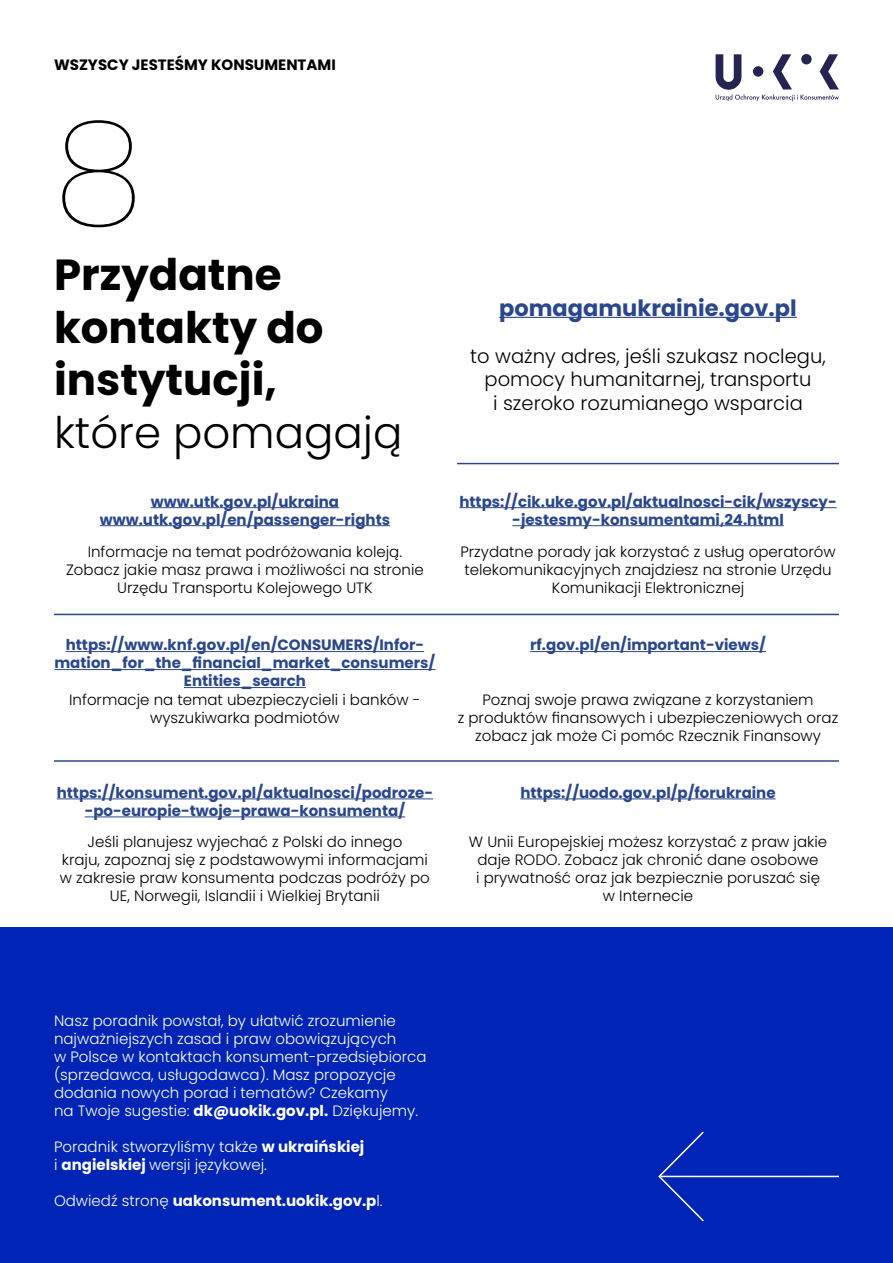
<style>
.page{position:relative;width:893px;height:1263px;background:#fff}
.page>*{position:absolute;margin:0;border:0;box-sizing:border-box;transform-origin:0 0}
.t1{font:100 145.5px "Poppins";color:#000}
.t2{font:700 43.5px/52.5px "Poppins";color:#000}
.t3{font:300 43.5px "Poppins";color:#000}
.t4{font:700 22.5px "Poppins";color:#2b478c}
.t5{font:300 19.5px/23.4px "Poppins";color:#000;text-align:center}
.t6{font:300 15px/18px "Poppins";color:#000;text-align:center}
.t7{font:700 15px/18px "Poppins";color:#2b478c;text-align:center}
.t8{font:300 15px/18px "Poppins";color:#fff}
.t9{font:700 15px "Poppins";color:#fff}
.t10{font:700 15px "Poppins";color:#000}
.s1{font-weight:700}
.s2{font-weight:300}
</style>
<div class="page">
<svg style="left:715px;top:54px;width:124px;height:47px"></svg>
<hr style="left:66px;top:651px;width:358px;height:1px;background:#2b478c">
<hr style="left:54px;top:669px;width:381px;height:1px;background:#2b478c">
<hr style="left:184px;top:687px;width:122px;height:1px;background:#2b478c">
<hr style="left:57px;top:798px;width:376px;height:1px;background:#2b478c">
<hr style="left:85px;top:816px;width:320px;height:1px;background:#2b478c">
<hr style="left:530px;top:651px;width:236px;height:1px;background:#2b478c">
<hr style="left:459px;top:507px;width:378px;height:1px;background:#2b478c">
<hr style="left:512px;top:525px;width:272px;height:1px;background:#2b478c">
<hr style="left:499px;top:317px;width:298px;height:1px;background:#2b478c">
<hr style="left:151px;top:507px;width:188px;height:1px;background:#2b478c">
<hr style="left:100px;top:525px;width:290px;height:1px;background:#2b478c">
<hr style="left:520px;top:798px;width:256px;height:1px;background:#2b478c">
<hr style="left:54px;top:614px;width:785px;height:1px;background:#2b478c">
<hr style="left:457px;top:463px;width:382px;height:1px;background:#2b478c">
<hr style="left:54px;top:760px;width:785px;height:2px;background:#2b478c">
<div style="left:0;top:927px;width:893px;height:336px;background:#0024b6"></div>
<svg style="left:658px;top:1131px;width:47px;height:91px"></svg>
<hr style="left:661px;top:1176px;width:178px;height:1px;background:#fff">
<p class="t10" style="left:54px;top:56px;width:283px">WSZYSCY JESTEŚMY KONSUMENTAMI</p>
<h1 class="t1" style="left:54px;top:88px;width:90px">8</h1>
<h2 class="t2" style="left:54px;top:249px;width:271px">Przydatne kontakty do instytucji,</h2>
<h2 class="t3" style="left:54px;top:407px;width:350px">które pomagają</h2>
<p class="t7" style="left:100px;top:492px;width:292px">www.utk.gov.pl/ukraina www.utk.gov.pl/en/passenger-rights</p>
<p class="t6" style="left:66px;top:543px;width:359px">Informacje na temat podróżowania koleją.<br>Zobacz jakie masz prawa i możliwości na stronie<br>Urzędu Transportu Kolejowego UTK</p>
<p class="t7" style="left:54px;top:636px;width:382px">https://www.knf.gov.pl/en/CONSUMERS/Infor&shy;mation_for_the_financial_market_consumers/<br>Entities_search</p>
<h3 class="t4" style="left:499px;top:295px;width:299px">pomagamukrainie.gov.pl</h3>
<h3 class="t5" style="left:470px;top:344px;width:357px">to ważny adres, jeśli szukasz noclegu, pomocy humanitarnej, transportu<br>i szeroko rozumianego wsparcia</h3>
<p class="t7" style="left:459px;top:492px;width:379px">https://cik.uke.gov.pl/aktualnosci-cik/wszyscy--jestesmy-konsumentami,24.html</p>
<p class="t6" style="left:460px;top:543px;width:377px">Przydatne porady jak korzystać z usług operatorów telekomunikacyjnych znajdziesz na stronie Urzędu<br>Komunikacji Elektronicznej</p>
<p class="t7" style="left:530px;top:636px;width:237px">rf.gov.pl/en/important-views/</p>
<p class="t6" style="left:69px;top:691px;width:353px">Informacje na temat ubezpieczycieli i banków - wyszukiwarka podmiotów</p>
<p class="t6" style="left:458px;top:691px;width:382px">Poznaj swoje prawa związane z korzystaniem<br>z produktów finansowych i ubezpieczeniowych oraz zobacz jak może Ci pomóc Rzecznik Finansowy</p>
<p class="t7" style="left:57px;top:784px;width:378px">https://konsument.gov.pl/aktualnosci/podroze--po-europie-twoje-prawa-konsumenta/</p>
<p class="t6" style="left:60px;top:833px;width:371px">Jeśli planujesz wyjechać z Polski do innego<br>kraju, zapoznaj się z podstawowymi informacjami w zakresie praw konsumenta podczas podróży po UE, Norwegii, Islandii i Wielkiej Brytanii</p>
<p class="t7" style="left:520px;top:784px;width:257px">https://uodo.gov.pl/p/forukraine</p>
<p class="t6" style="left:469px;top:833px;width:360px">W Unii Europejskiej możesz korzystać z praw jakie daje RODO. Zobacz jak chronić dane osobowe<br>i prywatność oraz jak bezpiecznie poruszać się w Internecie</p>
<p class="t8" style="left:54px;top:1012px;width:374px">Nasz poradnik powstał, by ułatwić zrozumienie najważniejszych zasad i praw obowiązujących<br>w Polsce w kontaktach konsument-przedsiębiorca (sprzedawca, usługodawca). Masz propozycje dodania nowych porad i tematów? Czekamy<br>na Twoje sugestie: <span class="s1">dk@uokik.gov.pl.</span> Dziękujemy.</p>
<p class="t8" style="left:54px;top:1138px;width:312px">Poradnik stworzyliśmy także <span class="s1">w ukraińskiej </span>i <span class="s1">angielskiej</span> wersji językowej.</p>
<p class="t9" style="left:54px;top:1192px;width:330px"><span class="s2">Odwiedź stronę</span> uakonsument.uokik.gov.p<span class="s2">l.</span></p>
</div>
